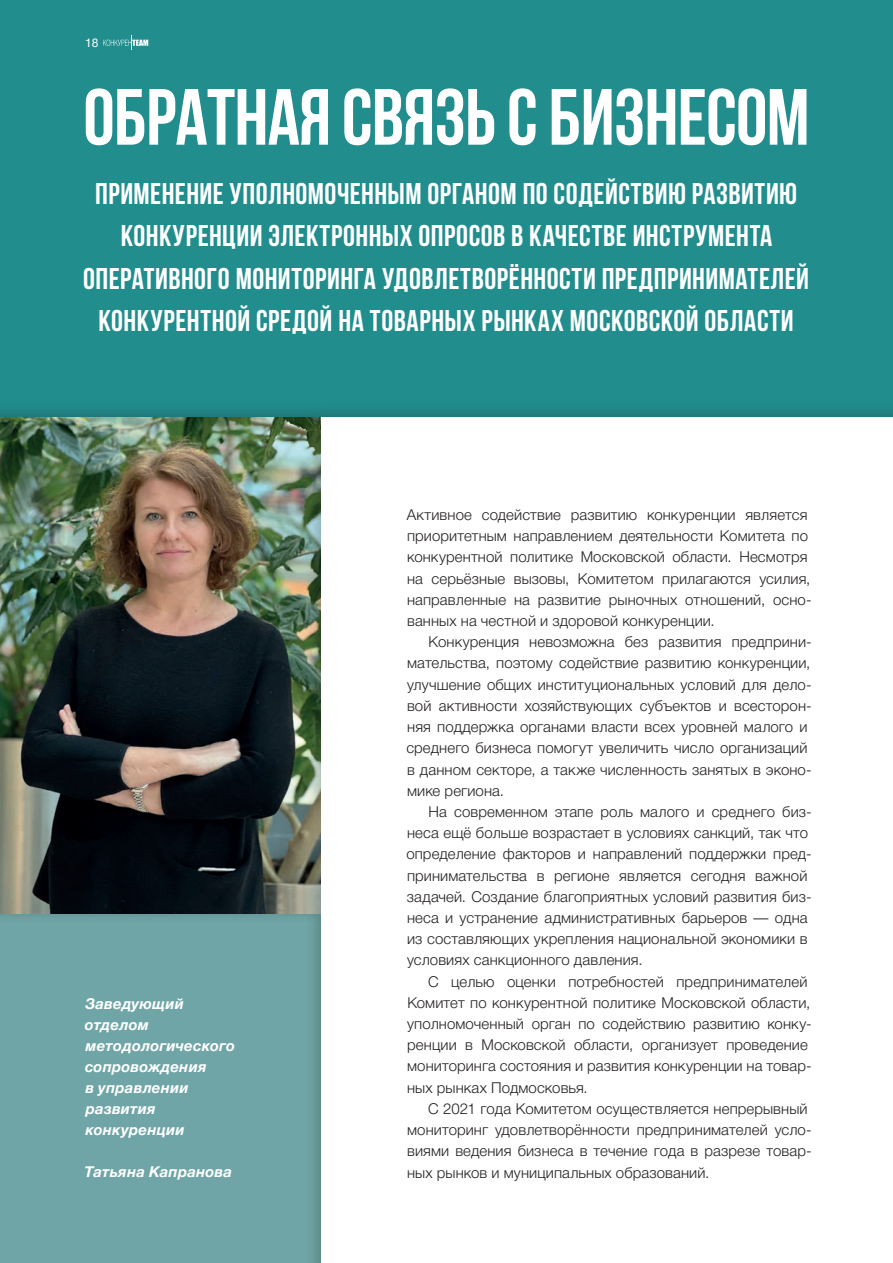
<style>
.page{position:relative;width:893px;height:1263px;background:#fff}
.page>*{position:absolute;margin:0;border:0;box-sizing:border-box;transform-origin:0 0}
.Выделение_сноски_в_с{font:700 79.5px "Bebas Neue";letter-spacing:-.01em;color:#fff}
.t1{font:700 30px/42px "Bebas Neue";letter-spacing:.015em;color:#fff;text-align:center}
.t2{font:300 15px/21.1px "Helvetica Neue Cyr";letter-spacing:.005em;color:#231f20}
.t3{font:italic 700 15px "Helvetica Neue Cyr";letter-spacing:.01em;color:#fff}
.t4{font:12px "Helvetica Neue Cyr";color:#fff}
</style>
<div class="page">
<div style="left:0;top:445px;width:361px;height:818px;background:#6fa5a6"></div>
<div style="left:0;top:0;width:893px;height:418px;background:#218d8d"></div>
<div style="left:0;top:400px;width:333px;height:525px;background:#231f20;opacity:.3"></div>
<img style="left:0;top:418px;width:304px;height:495px">
<div style="left:304px;top:400px;width:589px;height:863px;background:#231f20;opacity:.3"></div>
<div style="left:322px;top:418px;width:571px;height:845px;background:#fff"></div>
<svg style="left:103px;top:36px;width:45px;height:14px"></svg>
<p class="t4" style="left:85px;top:36px;width:15px">18</p>
<p class="Выделение_сноски_в_с" style="left:83px;top:74px;width:728px">Обратная связь с бизнесом</p>
<p class="t1" style="left:95px;top:173px;width:703px">Применение уполномоченным органом по содействию развитию конкуренции электронных опросов в качестве инструмента</p>
<p class="t1" style="left:83px;top:257px;width:727px">оперативного мониторинга удовлетворённости предпринимателей конкурентной средой на товарных рынках Московской области</p>
<p class="t3" style="left:85px;top:996px;width:100px">Заведующий</p>
<p class="t3" style="left:85px;top:1017px;width:66px">отделом</p>
<p class="t3" style="left:86px;top:1038px;width:151px">методологического</p>
<p class="t3" style="left:85px;top:1059px;width:123px">сопровождения</p>
<p class="t3" style="left:86px;top:1080px;width:105px">в управлении</p>
<p class="t3" style="left:86px;top:1101px;width:72px">развития</p>
<p class="t3" style="left:85px;top:1122px;width:101px">конкуренции</p>
<p class="t3" style="left:85px;top:1164px;width:149px">Татьяна Капранова</p>
<p class="t2" style="left:407px;top:504px;width:406px">Активное содействие развитию конкуренции является приоритетным направлением деятельности Комитета по конкурентной политике Московской области. Несмотря на серьёзные вызовы, Комитетом прилагаются усилия, направленные на развитие рыночных отношений, осно&shy;ванных на честной и здоровой конкуренции.</p>
<p class="t2" style="left:406px;top:631px;width:407px;text-indent:22px">Конкуренция невозможна без развития предприни&shy;мательства, поэтому содействие развитию конкуренции, улучшение общих институциональных условий для дело&shy;вой активности хозяйствующих субъектов и всесторон&shy;няя поддержка органами власти всех уровней малого и среднего бизнеса помогут увеличить число организаций в данном секторе, а также численность занятых в эконо&shy;мике региона.</p>
<p class="t2" style="left:406px;top:801px;width:407px;text-indent:22px">На современном этапе роль малого и среднего биз&shy;неса ещё больше возрастает в условиях санкций, так что определение факторов и направлений поддержки пред&shy;принимательства в регионе является сегодня важной задачей. Создание благоприятных условий развития биз&shy;неса и устранение административных барьеров — одна из составляющих укрепления национальной экономики в условиях санкционного давления.</p>
<p class="t2" style="left:407px;top:971px;width:406px;text-indent:21px">С целью оценки потребностей предпринимателей Комитет по конкурентной политике Московской области, уполномоченный орган по содействию развитию конку&shy;ренции в Московской области, организует проведение мониторинга состояния и развития конкуренции на товар&shy;ных рынках Подмосковья.</p>
<p class="t2" style="left:407px;top:1098px;width:406px;text-indent:21px">С 2021 года Комитетом осуществляется непрерывный мониторинг удовлетворённости предпринимателей усло&shy;виями ведения бизнеса в течение года в разрезе товар&shy;ных рынков и муниципальных образований.</p>
</div>
